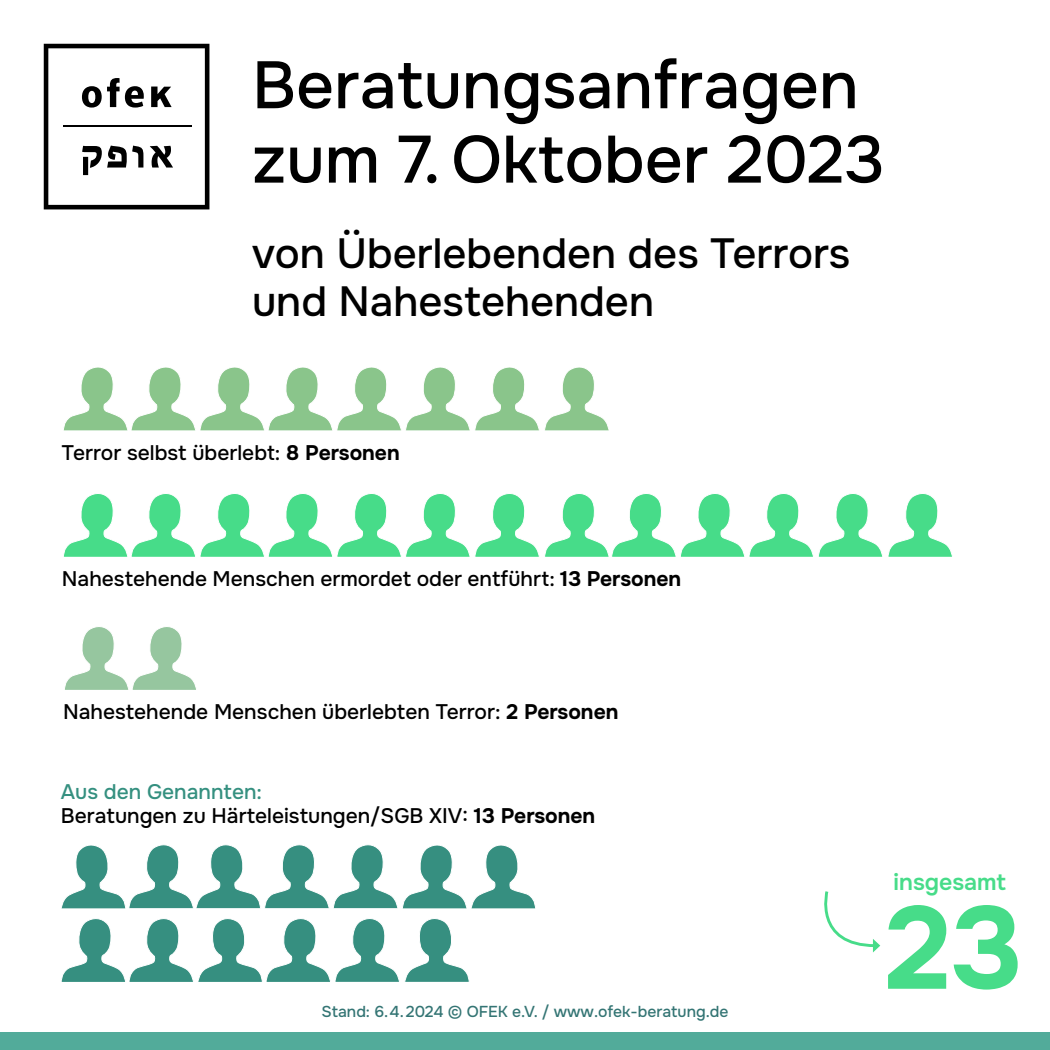
<style>
.page{position:relative;width:1050px;height:1050px;background:#fff}
.page>*{position:absolute;margin:0;border:0;box-sizing:border-box;transform-origin:0 0}
.t1{font:700 116.99px "Onest";color:#47dc89}
.Head{font:500 66.5px/74.4px "Onest";color:#000}
.t2{font:500 42px/48.1px "Onest";color:#000}
.t3{font:600 23.1px "Onest";color:#47dc89}
.Daten_medium_24{font:500 21px/24.5px "Onest";color:#000}
.t4{font:500 15.75px "Onest";color:#347574}
.s1{font-weight:700}
.s2{color:#359080}
</style>
<div class="page">
<div style="left:0;top:1032px;width:1050px;height:18px;background:#52ab9a"></div>
<svg style="left:44px;top:44px;width:165px;height:165px"></svg>
<hr style="left:63px;top:125px;width:129px;height:2px;background:#000">
<svg style="left:63px;top:367px;width:546px;height:64px"></svg>
<svg style="left:65px;top:627px;width:131px;height:63px"></svg>
<svg style="left:63px;top:493px;width:890px;height:64px"></svg>
<svg style="left:61px;top:844px;width:475px;height:65px"></svg>
<svg style="left:61px;top:918px;width:409px;height:64px"></svg>
<svg style="left:824px;top:891px;width:56px;height:61px"></svg>
<p class="Head" style="left:252px;top:49px;width:634px">Beratungsanfragen zum 7. Oktober 2023</p>
<p class="t2" style="left:252px;top:230px;width:600px">von Überlebenden des Terrors und Nahestehenden</p>
<p class="Daten_medium_24" style="left:62px;top:441px;width:339px">Terror selbst überlebt: <span class="s1">8 Personen</span></p>
<p class="Daten_medium_24" style="left:62px;top:567px;width:621px">Nahestehende Menschen ermordet oder entführt: <span class="s1">13 Personen</span></p>
<p class="Daten_medium_24" style="left:63px;top:700px;width:557px">Nahestehende Menschen überlebten Terror: <span class="s1">2 Personen</span></p>
<p class="Daten_medium_24" style="left:61px;top:780px;width:536px"><span class="s2">Aus den Genannten:<br></span>Beratungen zu Härteleistungen/SGB XIV: <span class="s1">13 Personen</span></p>
<p class="t4" style="left:321px;top:1002px;width:409px">Stand: 6.4.2024 © OFEK e.V. / www.ofek-beratung.de</p>
<p class="t3" style="left:894px;top:868px;width:114px">insgesamt</p>
<p class="t1" style="left:886px;top:874px;width:139px">23</p>
</div>
